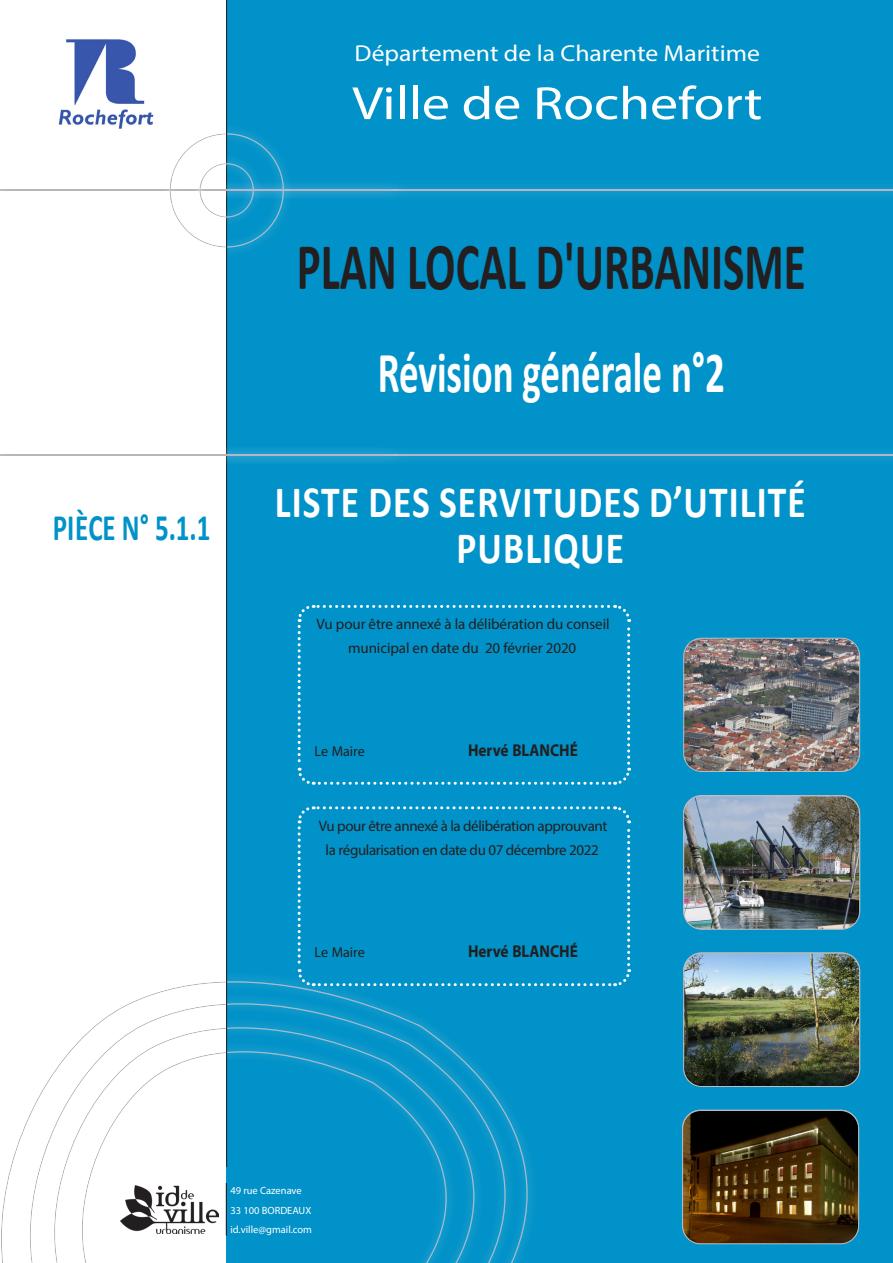
<style>
.page{position:relative;width:893px;height:1263px;background:#fff}
.page>*{position:absolute;margin:0;border:0;box-sizing:border-box;transform-origin:0 0}
.t1{font:700 67.5px "Calibri";color:#231f20;scale:.67 1}
.t2{font:700 58.5px "Calibri";color:#fff;scale:.67 1}
.t3{font:46.8px "Myriad Pro";color:#fff;scale:1.19 1}
.t4{font:700 45px "Calibri";letter-spacing:.03em;color:#fff;scale:.83 1}
.t5{font:700 37.5px "Calibri";color:#0092c8;scale:.72 1}
.t6{font:23.1px "Myriad Pro";color:#fff;scale:1.11 1}
.t7{font:700 17.1px "Myriad Pro";color:#231f20;scale:.89 1}
.t8{font:15px/24px "Myriad Pro";letter-spacing:-.025em;color:#231f20;text-align:center}
.t9{font:15px/24px "Myriad Pro";letter-spacing:-.005em;color:#231f20;text-align:center}
.t10{font:14.4px "Myriad Pro";color:#231f20}
.t11{font:10.5px/19.5px "Myriad Pro";color:#fff}
</style>
<div class="page">
<div style="left:227px;top:0;width:666px;height:1263px;background:#0092c8"></div>
<div style="left:0;top:971px;width:537px;height:292px;background:#fff;opacity:.75"></div>
<div style="left:1px;top:980px;width:528px;height:283px;background:#fff;opacity:.75"></div>
<div style="left:20px;top:994px;width:495px;height:269px;background:#fff;opacity:.75"></div>
<div style="left:19px;top:999px;width:487px;height:264px;background:#fff;opacity:.75"></div>
<div style="left:45px;top:1017px;width:439px;height:246px;background:#fff;opacity:.75"></div>
<div style="left:53px;top:1027px;width:423px;height:236px;background:#fff;opacity:.75"></div>
<div style="left:72px;top:1042px;width:384px;height:221px;background:#fff;opacity:.75"></div>
<div style="left:71px;top:1047px;width:376px;height:216px;background:#fff;opacity:.75"></div>
<hr style="left:226px;top:1183px;width:1px;height:52px;background:#231f20">
<div style="left:160px;top:124px;width:133px;height:133px;background:#fff;opacity:.75"></div>
<div style="left:169px;top:132px;width:117px;height:118px;background:#fff;opacity:.75"></div>
<hr style="left:226px;top:0;width:1px;height:1167px;background:#231f20">
<svg style="left:170px;top:133px;width:114px;height:114px"></svg>
<div style="left:199px;top:162px;width:57px;height:58px;background:#fff;opacity:.75"></div>
<div style="left:0;top:180px;width:893px;height:20px;background:#0895c9"></div>
<hr style="left:0;top:189px;width:893px;height:4px;background:#fff;opacity:.75">
<div style="left:0;top:445px;width:893px;height:21px;background:#0895c9"></div>
<hr style="left:0;top:454px;width:893px;height:4px;background:#fff;opacity:.75">
<img style="left:684px;top:638px;width:176px;height:133px">
<div style="left:683px;top:638px;width:177px;height:134px;border:1px solid #bcbdc0;border-radius:18px"></div>
<img style="left:684px;top:796px;width:176px;height:133px">
<div style="left:683px;top:795px;width:177px;height:134px;border:1px solid #bcbdc0;border-radius:18px"></div>
<img style="left:684px;top:953px;width:176px;height:133px">
<div style="left:683px;top:953px;width:177px;height:134px;border:1px solid #bcbdc0;border-radius:18px"></div>
<img style="left:683px;top:1110px;width:176px;height:134px">
<div style="left:682px;top:1110px;width:177px;height:134px;border:1px solid #bcbdc0;border-radius:18px"></div>
<img style="left:58px;top:39px;width:96px;height:90px">
<svg style="left:296px;top:806px;width:336px;height:182px"></svg>
<svg style="left:297px;top:604px;width:335px;height:181px"></svg>
<hr style="left:0;top:0;width:1px;height:1263px;background:#0092c8">
<div style="left:0;top:180px;width:414px;height:20px;background:#fff;opacity:.75"></div>
<hr style="left:0;top:189px;width:398px;height:4px;background:#fff;opacity:.75">
<div style="left:0;top:445px;width:414px;height:21px;background:#fff;opacity:.75"></div>
<hr style="left:0;top:454px;width:398px;height:4px;background:#fff;opacity:.75">
<p class="t5" style="left:53px;top:501px;width:220px">PIÈCE N° 5.1.1</p>
<h3 class="t6" style="left:355px;top:39px;width:367px">Département de la Charente Maritime</h3>
<h3 class="t3" style="left:352px;top:75px;width:346px">Ville de Rochefort</h3>
<h1 class="t1" style="left:297px;top:218px;width:761px">PLAN LOCAL D'URBANISME</h1>
<h2 class="t2" style="left:378px;top:331px;width:520px">Révision générale n°2</h2>
<p class="t4" style="left:275px;top:470px;width:641px">LISTE DES SERVITUDES D’UTILITÉ</p>
<p class="t4" style="left:457px;top:516px;width:203px">PUBLIQUE</p>
<p class="t9" style="left:317px;top:612px;width:295px">Vu pour être annexé à la délibération du conseil municipal en date du 20 février 2020</p>
<p class="t10" style="left:314px;top:742px;width:52px">Le Maire</p>
<p class="t7" style="left:468px;top:739px;width:125px">Hervé BLANCHÉ</p>
<p class="t8" style="left:319px;top:813px;width:290px">Vu pour être annexé à la délibération approuvant la régularisation en date du 07 décembre 2022</p>
<p class="t10" style="left:314px;top:943px;width:52px">Le Maire</p>
<p class="t7" style="left:468px;top:940px;width:125px">Hervé BLANCHÉ</p>
<p class="t11" style="left:230px;top:1181px;width:83px">49 rue Cazenave<br>33 100 BORDEAUX id.ville@gmail.com</p>
</div>
